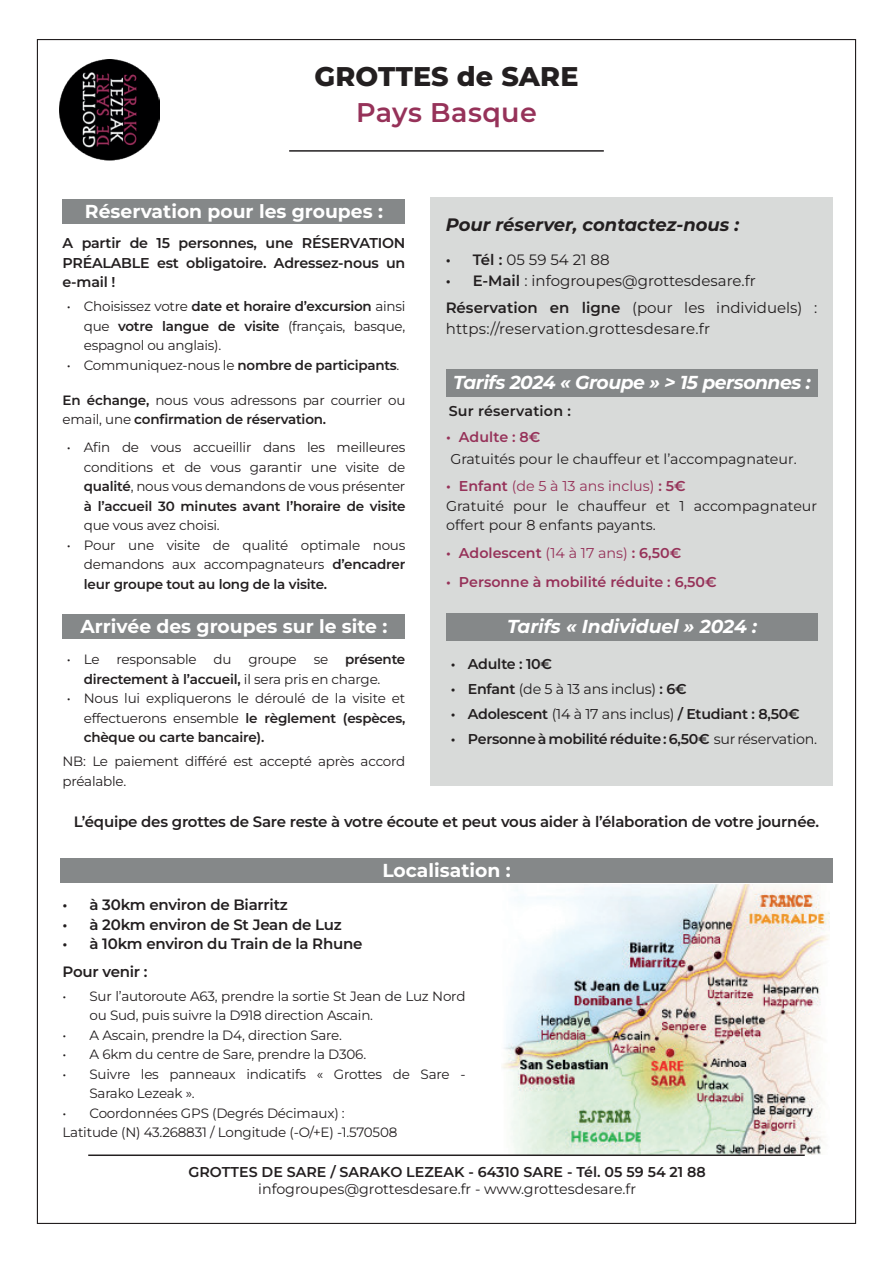
<style>
.page{position:relative;width:893px;height:1263px;background:#fff}
.page>*{position:absolute;margin:0;border:0;box-sizing:border-box;transform-origin:0 0}
.t1{font:800 27px "Montserrat";letter-spacing:.005em;color:#231f20}
.t2{font:600 27px "Montserrat";letter-spacing:.015em;color:#963259}
.t3{font:700 18.75px "Montserrat";color:#fff}
.t4{font:italic 700 18.75px "Montserrat";letter-spacing:-.025em;color:#fff}
.t5{font:italic 700 18.75px "Montserrat";letter-spacing:-.005em;color:#fff}
.t6{font:italic 700 18px "Montserrat";color:#231f20}
.t7{font:600 15px/28px "Montserrat";letter-spacing:-.015em;color:#231f20}
.t8{font:15px/27.3px "Montserrat";color:#231f20}
.t9{font:600 14.25px/19.5px "Montserrat";letter-spacing:-.015em;color:#231f20;text-align:justify}
.t10{font:14.25px/19.5px "Montserrat";color:#231f20}
.t11{font:600 14.25px "Montserrat";color:#963259}
.t12{font:14.25px "Montserrat";letter-spacing:-.02em;color:#231f20}
.t13{font:600 14.25px "Montserrat";letter-spacing:.015em;color:#231f20}
.t14{font:13.5px/19.5px "Montserrat";letter-spacing:-.015em;color:#231f20}
.t15{font:600 13.5px/19.5px "Montserrat";letter-spacing:-.015em;color:#231f20}
.s1{font-weight:600}
.s2{font-weight:400}
.s3{font-weight:600;color:#963259}
.s4{color:#963259}
</style>
<div class="page">
<img style="left:60px;top:60px;width:99px;height:100px">
<div style="left:430px;top:197px;width:403px;height:588px;background:#d8dad9"></div>
<hr style="left:289px;top:150px;width:315px;height:2px;background:#231f20">
<div style="left:63px;top:200px;width:342px;height:24px;background:#858889"></div>
<div style="left:60px;top:859px;width:773px;height:24px;background:#858889"></div>
<div style="left:63px;top:614px;width:342px;height:24px;background:#858889"></div>
<img style="left:502px;top:885px;width:327px;height:269px">
<div style="left:446px;top:370px;width:372px;height:27px;background:#858889"></div>
<div style="left:446px;top:613px;width:372px;height:27px;background:#858889"></div>
<hr style="left:88px;top:1154px;width:717px;height:2px;background:#231f20">
<h1 class="t1" style="left:314px;top:58px;width:266px">GROTTES de SARE</h1>
<h1 class="t2" style="left:356px;top:94px;width:182px">Pays Basque</h1>
<h2 class="t3" style="left:85px;top:199px;width:299px">Réservation pour les groupes :</h2>
<p class="t9" style="left:63px;top:233px;width:344px">A partir de 15 personnes, une RÉSERVATION PRÉALABLE est obligatoire. Adressez-nous un e-mail !</p>
<p class="t14" style="left:84px;top:296px;width:323px;text-align:justify;text-indent:-17px">• Choisissez votre <span class="s1">date et horaire d’excursion</span> ainsi que <span class="s1">votre langue de visite</span> (français, basque, espagnol ou anglais).</p>
<p class="t14" style="left:67px;top:355px;width:334px">• Communiquez-nous le <span class="s1">nombre de participants</span>.</p>
<p class="t14" style="left:63px;top:390px;width:344px"><span class="s1">En échange,</span> nous vous adressons par courrier ou email, une <span class="s1">confirmation de réservation.</span></p>
<p class="t14" style="left:84px;top:437px;width:323px;text-align:justify;text-indent:-17px">• Afin de vous accueillir dans les meilleures conditions et de vous garantir une visite de <span class="s1">qualité</span>, nous vous demandons de vous présenter <span class="s1">à l’accueil 30 minutes avant l’horaire de visite</span></p>
<p class="t14" style="left:84px;top:515px;width:137px">que vous avez choisi.</p>
<p class="t14" style="left:84px;top:535px;width:323px;text-align:justify;text-indent:-17px">• Pour une visite de qualité optimale nous demandons aux accompagnateurs <span class="s1">d’encadrer leur groupe tout au long de la visite.</span></p>
<h2 class="t3" style="left:81px;top:613px;width:308px">Arrivée des groupes sur le site :</h2>
<p class="t15" style="left:84px;top:649px;width:323px;text-indent:261px">présente directement à l’accueil, <span class="s2">il sera pris en charge.</span></p>
<p class="t14" style="left:84px;top:688px;width:323px;text-align:justify;text-indent:-17px">• Nous lui expliquerons le déroulé de la visite et effectuerons ensemble <span class="s1">le règlement (espèces, chèque ou carte bancaire).</span></p>
<p class="t14" style="left:63px;top:751px;width:344px">NB: Le paiement différé est accepté après accord préalable.</p>
<p class="t14" style="left:67px;top:649px;width:34px">• Le</p>
<p class="t14" style="left:116px;top:649px;width:82px">responsable</p>
<p class="t14" style="left:214px;top:649px;width:20px">du</p>
<p class="t14" style="left:248px;top:649px;width:50px">groupe</p>
<p class="t14" style="left:314px;top:649px;width:16px">se</p>
<h3 class="t6" style="left:446px;top:213px;width:295px">Pour réserver, contactez-nous :</h3>
<p class="t8" style="left:446px;top:245px;width:166px"><span class="s1">• Tél :</span> 05 59 54 21 88</p>
<p class="t8" style="left:446px;top:266px;width:373px"><span class="s1">• E-Mail</span> : infogroupes@grottesdesare.fr<br><span class="s1">Réservation en ligne</span> (pour les individuels) :</p>
<p class="t8" style="left:446px;top:315px;width:266px">https://reservation.grottesdesare.fr</p>
<h2 class="t4" style="left:453px;top:370px;width:359px">Tarifs 2024 « Groupe » &gt; 15 personnes :</h2>
<p class="t13" style="left:449px;top:402px;width:124px">Sur réservation :</p>
<p class="t11" style="left:446px;top:427px;width:96px">• Adulte : 8€</p>
<p class="t10" style="left:450px;top:449px;width:348px">Gratuités pour le chauffeur et l’accompagnateur.</p>
<p class="t10" style="left:446px;top:476px;width:373px"><span class="s3">• Enfant</span> <span class="s4">(de 5 à 13 ans inclus)</span> <span class="s3">: 5€<br></span>Gratuité pour le chauffeur et 1 accompagnateur offert pour 8 enfants payants.</p>
<p class="t11" style="left:446px;top:544px;width:237px">• Adolescent <span class="s2">(14 à 17 ans)</span> : 6,50€</p>
<p class="t11" style="left:446px;top:572px;width:272px">• Personne à mobilité réduite : 6,50€</p>
<h2 class="t5" style="left:507px;top:614px;width:251px">Tarifs « Individuel » 2024 :</h2>
<p class="t9" style="left:451px;top:653px;width:103px">• Adulte : 10€</p>
<p class="t12" style="left:451px;top:679px;width:238px"><span class="s1">• Enfant</span> (de 5 à 13 ans inclus) <span class="s1">: 6€</span></p>
<p class="t9" style="left:451px;top:703px;width:351px">• Adolescent <span class="s2">(14 à 17 ans inclus)</span> / Etudiant : 8,50€</p>
<p class="t9" style="left:451px;top:729px;width:368px">• Personne à mobilité réduite : 6,50€ <span class="s2">sur réservation.</span></p>
<p class="t7" style="left:74px;top:807px;width:747px">L’équipe des grottes de Sare reste à votre écoute et peut vous aider à l’élaboration de votre journée.</p>
<h2 class="t3" style="left:382px;top:858px;width:130px">Localisation :</h2>
<p class="t7" style="left:63px;top:890px;width:227px">• à 30km environ de Biarritz</p>
<p class="t7" style="left:63px;top:910px;width:281px">• à 20km environ de St Jean de Luz</p>
<p class="t7" style="left:63px;top:929px;width:301px">• à 10km environ du Train de la Rhune<br>Pour venir :</p>
<p class="t14" style="left:90px;top:986px;width:377px;text-indent:-27px">• Sur l’autoroute A63, prendre la sortie St Jean de Luz Nord ou Sud, puis suivre la D918 direction Ascain.</p>
<p class="t14" style="left:63px;top:1025px;width:281px">• A Ascain, prendre la D4, direction Sare.</p>
<p class="t14" style="left:63px;top:1044px;width:305px">• A 6km du centre de Sare, prendre la D306.</p>
<p class="t14" style="left:90px;top:1064px;width:377px;text-indent:-27px">• Suivre les panneaux indicatifs « Grottes de Sare -<br>Sarako Lezeak ».</p>
<p class="t14" style="left:63px;top:1103px;width:336px">• Coordonnées GPS (Degrés Décimaux) :<br>Latitude (N) 43.268831 / Longitude (-O/+E) -1.570508</p>
<p class="t9" style="left:189px;top:1162px;width:519px">GROTTES DE SARE / SARAKO LEZEAK - 64310 SARE - Tél. 05 59 54 21 88</p>
<p class="t10" style="left:258px;top:1179px;width:379px">infogroupes@grottesdesare.fr - www.grottesdesare.fr</p>
</div>
